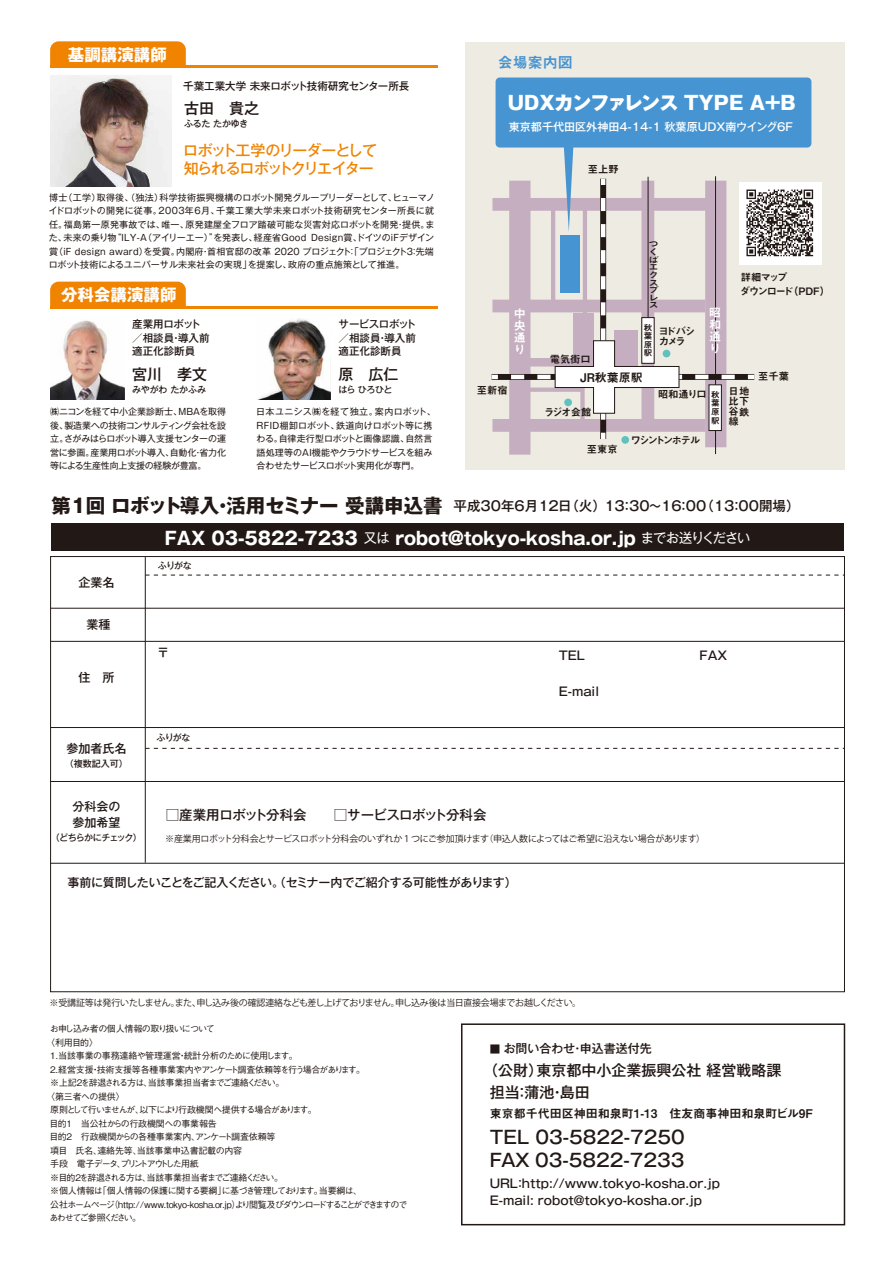
<style>
.page{position:relative;width:894px;height:1264px;background:#fff}
.page>*{position:absolute;margin:0;border:0;box-sizing:border-box;transform-origin:0 0}
.t1{font:800 18.75px "Gothic MB101 Pro";letter-spacing:-.025em;color:#fff}
.t2{font:700 18px "Gothic MB101 Pro";color:#fff}
.t3{font:500 18px/22.5px "Gothic MB101 Pro";color:#221815}
.t4{font:700 16.5px "Gothic MB101 Pro";color:#fff}
.t5{font:500 15px/22.5px "Gothic MB101 Pro";color:#221815}
.t6{font:500 15px/18px "Gothic MB101 Pro";letter-spacing:-.085em;color:#f08300}
.t7{font:15px "Midashi Go Pro MB31";color:#4694d1}
.t8{font:500 13.5px "Gothic MB101 Pro";color:#221815}
.t9{font:500 13.5px "Gothic MB101 Pro";letter-spacing:-.035em;color:#221815}
.t10{font:500 12px/16.5px "Gothic MB101 Pro";color:#221815}
.t11{font:500 12px "Gothic MB101 Pro";letter-spacing:-.03em;color:#221815}
.t12{font:12px "Midashi Go Pro MB31";color:#221815}
.t13{font:12px/11.9px "Midashi Go Pro MB31";color:#fff;text-align:justify}
.t14{font:500 11.1px "Gothic MB101 Pro";color:#fff}
.t15{font:500 10.5px/13.5px "Gothic MB101 Pro";color:#221815}
.t16{font:10.2px/10.1px "Midashi Go Pro MB31";letter-spacing:-.08em;color:#221815;text-align:justify}
.t17{font:10.2px/13.5px "Midashi Go Pro MB31";letter-spacing:-.115em;color:#221815}
.t18{font:10.2px "Midashi Go Pro MB31";letter-spacing:-.15em;color:#221815}
.t19{font:9px/13.5px "Gothic MB101 Pro";letter-spacing:.005em;color:#221815}
.t20{font:9px "Koz Go Pro";letter-spacing:-.04em;color:#221815}
.t21{font:500 9px "Gothic BBB Pro";letter-spacing:-.02em;color:#221815}
.t22{font:500 9px "Gothic BBB Pro";letter-spacing:-.07em;color:#221815}
.t23{font:500 9px "Gothic BBB Pro";letter-spacing:-.1em;color:#221815}
.t24{font:500 9px "Gothic BBB Pro";letter-spacing:-.125em;color:#221815}
.t25{font:500 9px "Gothic BBB Pro";letter-spacing:-.025em;color:#221815}
.t26{font:500 9px "Gothic BBB Pro";letter-spacing:-.12em;color:#221815}
.t27{font:500 9px "Gothic MB101 Pro";letter-spacing:-.035em;color:#221815}
.t28{font:500 9px "Gothic BBB Pro";letter-spacing:-.17em;color:#221815}
.t29{font:500 9px "Gothic BBB Pro";letter-spacing:-.19em;color:#221815}
.t30{font:500 9px "Gothic MB101 Pro";letter-spacing:-.095em;color:#221815}
.t31{font:500 9px "Gothic BBB Pro";letter-spacing:-.035em;color:#221815}
.t32{font:500 9px "Gothic MB101 Pro";letter-spacing:-.015em;color:#221815}
.t33{font:8.55px/8.6px "Midashi Go Pro MB31";color:#221815;text-align:justify}
.t34{font:8.4px/7.6px "Midashi Go Pro MB31";color:#221815;scale:1.23 1}
.s1{font-weight:700;font-size:19.5px}
.s2{font-weight:400;font-size:13.5px}
.s3{font-size:10.5px}
</style>
<div class="page">
<img style="left:50px;top:320px;width:74px;height:79px">
<img style="left:50px;top:76px;width:122px;height:111px">
<img style="left:259px;top:319px;width:72px;height:80px">
<div style="left:465px;top:42px;width:379px;height:427px;background:#eeebe2"></div>
<div style="left:461px;top:1023px;width:384px;height:202px;border:2px solid #221815"></div>
<div style="left:495px;top:77px;width:316px;height:70px;background:#4694d1;border-radius:4px"></div>
<hr style="left:50px;top:608px;width:794px;height:1px;background:#221815">
<hr style="left:50px;top:727px;width:794px;height:1px;background:#221815">
<hr style="left:50px;top:641px;width:794px;height:1px;background:#221815">
<hr style="left:145px;top:557px;width:1px;height:305px;background:#221815">
<svg style="left:145px;top:574px;width:699px;height:1px"></svg>
<hr style="left:50px;top:781px;width:794px;height:1px;background:#221815">
<hr style="left:50px;top:862px;width:794px;height:1px;background:#221815">
<svg style="left:145px;top:748px;width:699px;height:1px"></svg>
<div style="left:492px;top:299px;width:213px;height:13px;background:#c4aebf"></div>
<div style="left:492px;top:198px;width:226px;height:13px;background:#c4aebf"></div>
<div style="left:705px;top:181px;width:21px;height:266px;background:#c4aebf"></div>
<hr style="left:715px;top:176px;width:1px;height:278px;background:#221815">
<div style="left:492px;top:419px;width:213px;height:13px;background:#c4aebf"></div>
<div style="left:509px;top:181px;width:21px;height:273px;background:#c4aebf"></div>
<div style="left:492px;top:374px;width:262px;height:6px;background:#221815"></div>
<svg style="left:492px;top:374px;width:6px;height:5px"></svg>
<div style="left:621px;top:436px;width:8px;height:7px;background:#61c1be;border-radius:50%"></div>
<div style="left:50px;top:281px;width:136px;height:25px;background:#f08300"></div>
<hr style="left:50px;top:306px;width:388px;height:2px;background:#f08300">
<div style="left:50px;top:41px;width:136px;height:25px;background:#f08300"></div>
<hr style="left:50px;top:66px;width:388px;height:2px;background:#f08300">
<div style="left:52px;top:523px;width:792px;height:28px;background:#221815"></div>
<div style="left:739px;top:182px;width:83px;height:82px;background:#fff"></div>
<svg style="left:511px;top:132px;width:302px;height:307px"></svg>
<h3 class="t4" style="left:68px;top:41px;width:100px">基調講演講師</h3>
<p class="t15" style="left:183px;top:77px;width:228px">千葉工業大学 未来ロボット技術研究センター所長</p>
<h3 class="t5" style="left:184px;top:95px;width:76px">古田　貴之</h3>
<p class="t27" style="left:184px;top:116px;width:65px">ふるた たかゆき</p>
<h3 class="t6" style="left:183px;top:139px;width:195px">ロボット工学のリーダーとして知られるロボットクリエイター</h3>
<p class="t19" style="left:49px;top:189px;width:388px">博士（工学）取得後、（独法）科学技術振興機構のロボット開発グループリーダーとして、ヒューマノイドロボットの開発に従事。2003年６月、千葉工業大学未来ロボット技術研究センター所長に就任。福島第一原発事故では、唯一、原発建屋全フロア踏破可能な災害対応ロボットを開発・提供。また、未来の乗り物“ILY-A（アイリーエー）”を発表し、経産省Good Design賞、ドイツのiFデザイン賞（iF design award）を受賞。内閣府・首相官邸の改革 2020 プロジェクト：「プロジェクト3：先端ロボット技術によるユニバーサル未来社会の実現」を提案し、政府の重点施策として推進。</p>
<h3 class="t4" style="left:61px;top:281px;width:117px">分科会講演講師</h3>
<p class="t15" style="left:132px;top:316px;width:79px">産業用ロボット／相談員・導入前適正化診断員</p>
<h3 class="t5" style="left:132px;top:361px;width:76px">宮川　孝文</h3>
<p class="t32" style="left:132px;top:381px;width:75px">みやがわ たかふみ</p>
<p class="t19" style="left:50px;top:404px;width:177px;text-align:justify">㈱ニコンを経て中小企業診断士、MBAを取得後、製造業への技術コンサルティング会社を設立。さがみはらロボット導入支援センターの運営に参画。産業用ロボット導入、自動化・省力化等による生産性向上支援の経験が豊富。</p>
<p class="t15" style="left:338px;top:316px;width:79px;text-align:justify">サービスロボット／相談員・導入前適正化診断員</p>
<h3 class="t5" style="left:338px;top:361px;width:61px">原　広仁</h3>
<p class="t27" style="left:338px;top:381px;width:56px">はら ひろひと</p>
<p class="t19" style="left:256px;top:404px;width:181px">日本ユニシス㈱を経て独立。案内ロボット、<br>RFID棚卸ロボット、鉄道向けロボット等に携わる。自律走行型ロボットと画像認識、自然言語処理等のAI機能やクラウドサービスを組み合わせたサービスロボット実用化が専門。</p>
<h3 class="t7" style="left:498px;top:51px;width:76px">会場案内図</h3>
<h1 class="t1" style="left:508px;top:87px;width:289px">UDXカンファレンス TYPE A+B</h1>
<p class="t14" style="left:509px;top:117px;width:286px">東京都千代田区外神田4-14-1 秋葉原UDX南ウイング6F</p>
<p class="t16" style="left:588px;top:163px;width:32px">至上野</p>
<p class="t34" style="left:648px;top:239px;width:10px">つくばエクスプレス</p>
<h3 class="t13" style="left:514px;top:306px;width:13px">中央通り</h3>
<h3 class="t13" style="left:709px;top:305px;width:13px">昭和通り</h3>
<h3 class="t12" style="left:580px;top:367px;width:64px">JR秋葉原駅</h3>
<p class="t33" style="left:644px;top:322px;width:10px">秋葉原駅</p>
<p class="t16" style="left:658px;top:325px;width:38px">ヨドバシカメラ</p>
<p class="t16" style="left:550px;top:353px;width:42px">電気街口</p>
<p class="t16" style="left:477px;top:384px;width:32px">至新宿</p>
<p class="t16" style="left:544px;top:406px;width:49px">ラジオ会館</p>
<p class="t16" style="left:587px;top:442px;width:32px">至東京</p>
<p class="t16" style="left:658px;top:388px;width:50px">昭和通り口</p>
<p class="t33" style="left:711px;top:389px;width:10px">秋葉原駅</p>
<p class="t18" style="left:631px;top:432px;width:71px">ワシントンホテル</p>
<p class="t17" style="left:740px;top:269px;width:92px">詳細マップ<br>ダウンロード（PDF）</p>
<p class="t16" style="left:728px;top:385px;width:22px">日地比下谷鉄線</p>
<p class="t16" style="left:758px;top:370px;width:32px">至千葉</p>
<h3 class="t8" style="left:52px;top:495px;width:749px"><span class="s1">第1回 ロボット導入・活用セミナー 受講申込書</span> 平成30年6月12日（火）13：30～16：00（13：00開場）</h3>
<h2 class="t2" style="left:165px;top:523px;width:587px">FAX 03-5822-7233 <span class="s2">又は</span> robot@tokyo-kosha.or.jp <span class="s2">までお送りください</span></h2>
<h3 class="t10" style="left:78px;top:572px;width:37px">企業名</h3>
<h3 class="t10" style="left:86px;top:615px;width:25px">業種</h3>
<h3 class="t10" style="left:78px;top:667px;width:37px">住　所</h3>
<h3 class="t10" style="left:66px;top:738px;width:61px">参加者氏名</h3>
<p class="t27" style="left:65px;top:755px;width:64px">（複数記入可）</p>
<h3 class="t10" style="left:72px;top:796px;width:49px">分科会の参加希望</h3>
<p class="t30" style="left:51px;top:830px;width:93px">（どちらかにチェック）</p>
<p class="t27" style="left:158px;top:557px;width:36px">ふりがな</p>
<h3 class="t10" style="left:157px;top:642px;width:13px">〒</h3>
<p class="t27" style="left:156px;top:730px;width:36px">ふりがな</p>
<h3 class="t9" style="left:166px;top:803px;width:322px">□産業用ロボット分科会　　□サービスロボット分科会</h3>
<h3 class="t10" style="left:559px;top:646px;width:28px">TEL</h3>
<h3 class="t10" style="left:559px;top:681px;width:42px">E-mail</h3>
<h3 class="t10" style="left:699px;top:646px;width:29px">FAX</h3>
<p class="t20" style="left:165px;top:832px;width:541px">※産業用ロボット分科会とサービスロボット分科会のいずれか１つにご参加頂けます（申込人数によってはご希望に沿えない場合があります）</p>
<h3 class="t11" style="left:67px;top:872px;width:451px">事前に質問したいことをご記入ください。（セミナー内でご紹介する可能性があります）</h3>
<p class="t20" style="left:50px;top:996px;width:533px">※受講証等は発行いたしません。また、申し込み後の確認連絡なども差し上げておりません。申し込み後は当日直接会場までお越しください。</p>
<p class="t22" style="left:50px;top:1021px;width:167px">お申し込み者の個人情報の取り扱いについて</p>
<p class="t22" style="left:46px;top:1035px;width:54px">〈利用目的〉</p>
<p class="t21" style="left:49px;top:1048px;width:251px">１．当該事業の事務連絡や管理運営・統計分析のために使用します。</p>
<p class="t25" style="left:49px;top:1062px;width:318px">２．経営支援・技術支援等各種事業案内やアンケート調査依頼等を行う場合があります。</p>
<p class="t24" style="left:50px;top:1075px;width:236px">※上記2を辞退される方は、当該事業担当者までご連絡ください。</p>
<p class="t31" style="left:46px;top:1089px;width:81px">〈第三者への提供〉</p>
<p class="t26" style="left:50px;top:1102px;width:268px">原則として行いませんが、以下により行政機関へ提供する場合があります。</p>
<p class="t21" style="left:50px;top:1116px;width:169px">目的1　当公社からの行政機関への事業報告</p>
<p class="t21" style="left:50px;top:1129px;width:227px">目的2　行政機関からの各種事業案内、アンケート調査依頼等</p>
<p class="t21" style="left:50px;top:1143px;width:193px">項目　氏名、連絡先等、当該事業申込書記載の内容</p>
<p class="t28" style="left:50px;top:1156px;width:150px">手段　電子データ、プリントアウトした用紙</p>
<p class="t24" style="left:50px;top:1170px;width:234px">※目的2を辞退される方は、当該事業担当者までご連絡ください。</p>
<p class="t22" style="left:50px;top:1183px;width:313px">※個人情報は「個人情報の保護に関する要綱」に基づき管理しております。当要綱は、</p>
<p class="t23" style="left:50px;top:1197px;width:359px">公社ホームページ（http://www.tokyo-kosha.or.jp）より閲覧及びダウンロードすることができますので</p>
<p class="t29" style="left:50px;top:1210px;width:93px">あわせてご参照ください。</p>
<h3 class="t10" style="left:490px;top:1038px;width:163px"><span class="s3">■</span> お問い合わせ・申込書送付先</h3>
<h3 class="t5" style="left:490px;top:1056px;width:293px;text-indent:-7px">（公財）東京都中小企業振興公社 経営戦略課担当：蒲池・島田</h3>
<h3 class="t12" style="left:490px;top:1103px;width:325px">東京都千代田区神田和泉町1-13　住友商事神田和泉町ビル9F</h3>
<h2 class="t3" style="left:490px;top:1123px;width:196px">TEL 03-5822-7250<br>FAX 03-5822-7233</h2>
<h3 class="t10" style="left:490px;top:1173px;width:232px">URL：http://www.tokyo-kosha.or.jp<br>E-mail: robot@tokyo-kosha.or.jp</h3>
</div>
